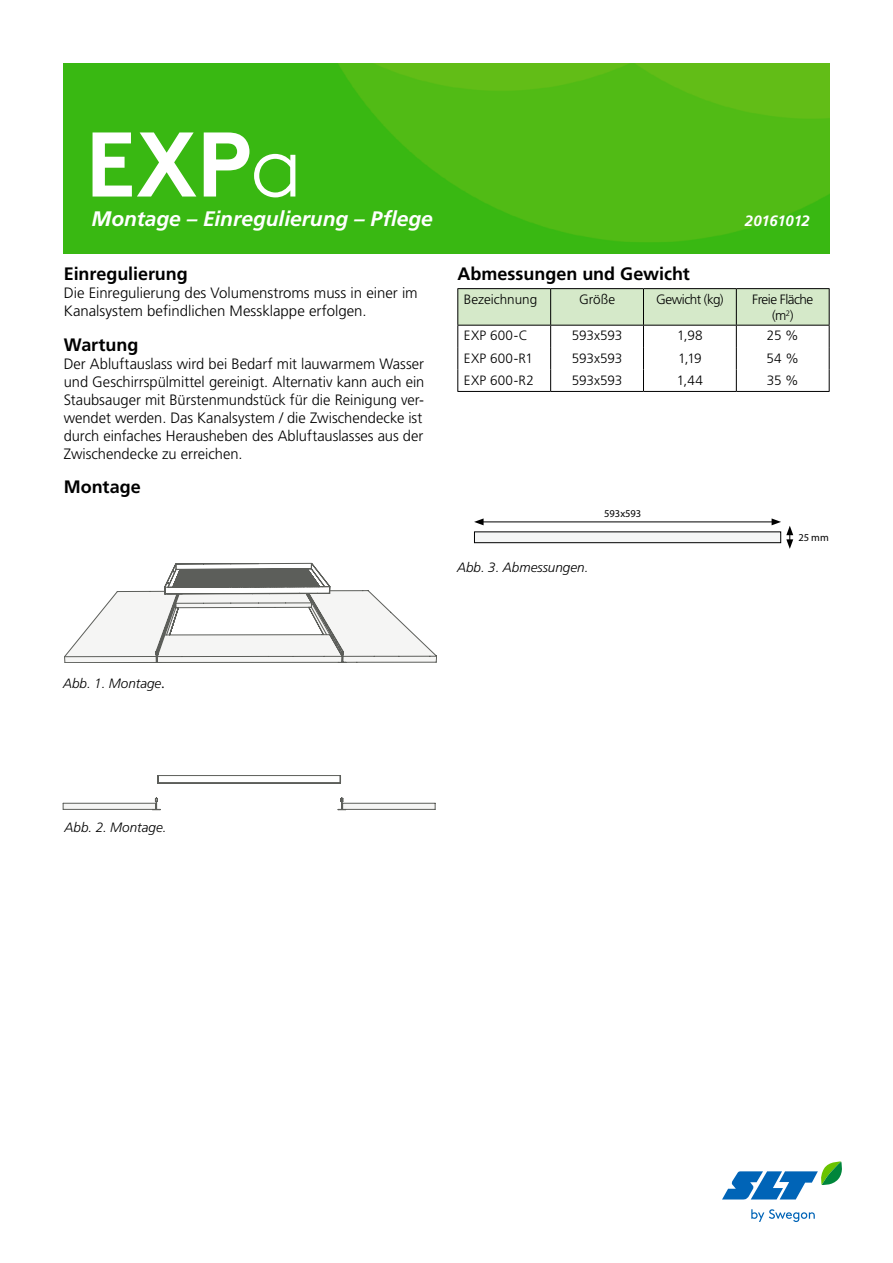
<style>
.page{position:relative;width:893px;height:1263px;background:#fff}
.page>*{position:absolute;margin:0;border:0;box-sizing:border-box;transform-origin:0 0}
.t1{font:700 91.5px "Swegon Brown";color:#fff}
.t2{font:italic 700 21px "Frutiger LT Pro";letter-spacing:-.005em;color:#fff}
.t3{font:700 18px "Frutiger LT Pro";color:#000}
.t4{font:300 15px/18px "Frutiger LT Pro";color:#000}
.t5{font:italic 700 15px "Frutiger LT Pro";letter-spacing:-.02em;color:#fff}
.t6{font:300 13.5px "Frutiger LT Pro";letter-spacing:-.005em;color:#000}
.t7{font:italic 300 13.5px "Frutiger LT Pro";color:#000}
.t8{font:300 13.5px/16.2px "Frutiger LT Pro";letter-spacing:-.035em;color:#000;text-align:center}
.t9{font:10.5px "Myriad Pro";color:#000}
.s1{font-weight:300}
.s2{font-family:"Myriad Pro";font-weight:400;font-style:normal}
</style>
<div class="page">
<svg style="left:751px;top:1209px;width:64px;height:13px"></svg>
<svg style="left:722px;top:1161px;width:120px;height:38px"></svg>
<img style="left:64px;top:64px;width:765px;height:189px">
<svg style="left:65px;top:563px;width:372px;height:100px"></svg>
<hr style="left:65px;top:656px;width:91px;height:1px;background:#5c5e5a">
<svg style="left:63px;top:775px;width:372px;height:35px"></svg>
<hr style="left:457px;top:288px;width:94px;height:1px;background:#000">
<hr style="left:551px;top:288px;width:92px;height:1px;background:#000">
<hr style="left:643px;top:288px;width:93px;height:1px;background:#000">
<hr style="left:736px;top:288px;width:93px;height:1px;background:#000">
<hr style="left:457px;top:391px;width:94px;height:1px;background:#000">
<hr style="left:551px;top:391px;width:92px;height:1px;background:#000">
<hr style="left:643px;top:391px;width:93px;height:1px;background:#000">
<hr style="left:736px;top:391px;width:93px;height:1px;background:#000">
<svg style="left:457px;top:289px;width:373px;height:102px"></svg>
<div style="left:474px;top:532px;width:307px;height:11px;background:#f5f6f6"></div>
<div style="left:474px;top:531px;width:307px;height:12px;border:1px solid #000"></div>
<hr style="left:481px;top:521px;width:293px;height:1px;background:#000">
<svg style="left:474px;top:518px;width:10px;height:7px"></svg>
<svg style="left:772px;top:518px;width:21px;height:31px"></svg>
<h1 class="t1" style="left:85px;top:90px;width:219px">EXP<span class="s1">a</span></h1>
<h2 class="t2" style="left:92px;top:207px;width:343px">Montage – Einregulierung – Pflege</h2>
<p class="t5" style="left:745px;top:212px;width:67px">20161012</p>
<p class="t3" style="left:64px;top:263px;width:126px">Einregulierung</p>
<p class="t4" style="left:64px;top:284px;width:355px">Die Einregulierung des Volumenstroms muss in einer im<br>Kanalsystem befindlichen Messklappe erfolgen.</p>
<p class="t3" style="left:64px;top:333px;width:76px">Wartung</p>
<p class="t4" style="left:64px;top:354px;width:362px">Der Abluftauslass wird bei Bedarf mit lauwarmem Wasser und Geschirrspülmittel gereinigt. Alternativ kann auch ein Staubsauger mit Bürstenmundstück für die Reinigung ver&shy;wendet werden. Das Kanalsystem / die Zwischendecke ist durch einfaches Herausheben des Abluftauslasses aus der Zwischendecke zu erreichen.</p>
<p class="t3" style="left:64px;top:476px;width:78px">Montage</p>
<p class="t3" style="left:457px;top:263px;width:234px">Abmessungen und Gewicht</p>
<p class="t6" style="left:464px;top:291px;width:75px">Bezeichnung</p>
<p class="t6" style="left:579px;top:291px;width:38px">Größe</p>
<p class="t8" style="left:656px;top:291px;width:69px">Gewicht (kg)</p>
<p class="t8" style="left:752px;top:291px;width:62px">Freie Fläche (m<sup>2</sup>)</p>
<p class="t6" style="left:464px;top:328px;width:65px">EXP 600-C</p>
<p class="t6" style="left:572px;top:328px;width:52px">593x593</p>
<p class="t6" style="left:677px;top:328px;width:27px">1,98</p>
<p class="t6" style="left:767px;top:328px;width:34px">25 %</p>
<p class="t6" style="left:464px;top:351px;width:71px">EXP 600-R1</p>
<p class="t6" style="left:572px;top:351px;width:52px">593x593</p>
<p class="t6" style="left:678px;top:351px;width:25px">1,19</p>
<p class="t6" style="left:766px;top:351px;width:34px">54 %</p>
<p class="t6" style="left:464px;top:372px;width:72px">EXP 600-R2</p>
<p class="t6" style="left:572px;top:372px;width:52px">593x593</p>
<p class="t6" style="left:677px;top:372px;width:28px">1,44</p>
<p class="t6" style="left:767px;top:372px;width:34px">35 %</p>
<p class="t7" style="left:63px;top:675px;width:103px">Abb. 1. Montage<span class="s2">.</span></p>
<p class="t7" style="left:65px;top:819px;width:104px">Abb. 2. Montage.</p>
<p class="t7" style="left:457px;top:559px;width:133px">Abb. 3. Abmessungen.</p>
<p class="t9" style="left:604px;top:507px;width:39px">593x593</p>
<p class="t9" style="left:798px;top:531px;width:32px">25 mm</p>
</div>
